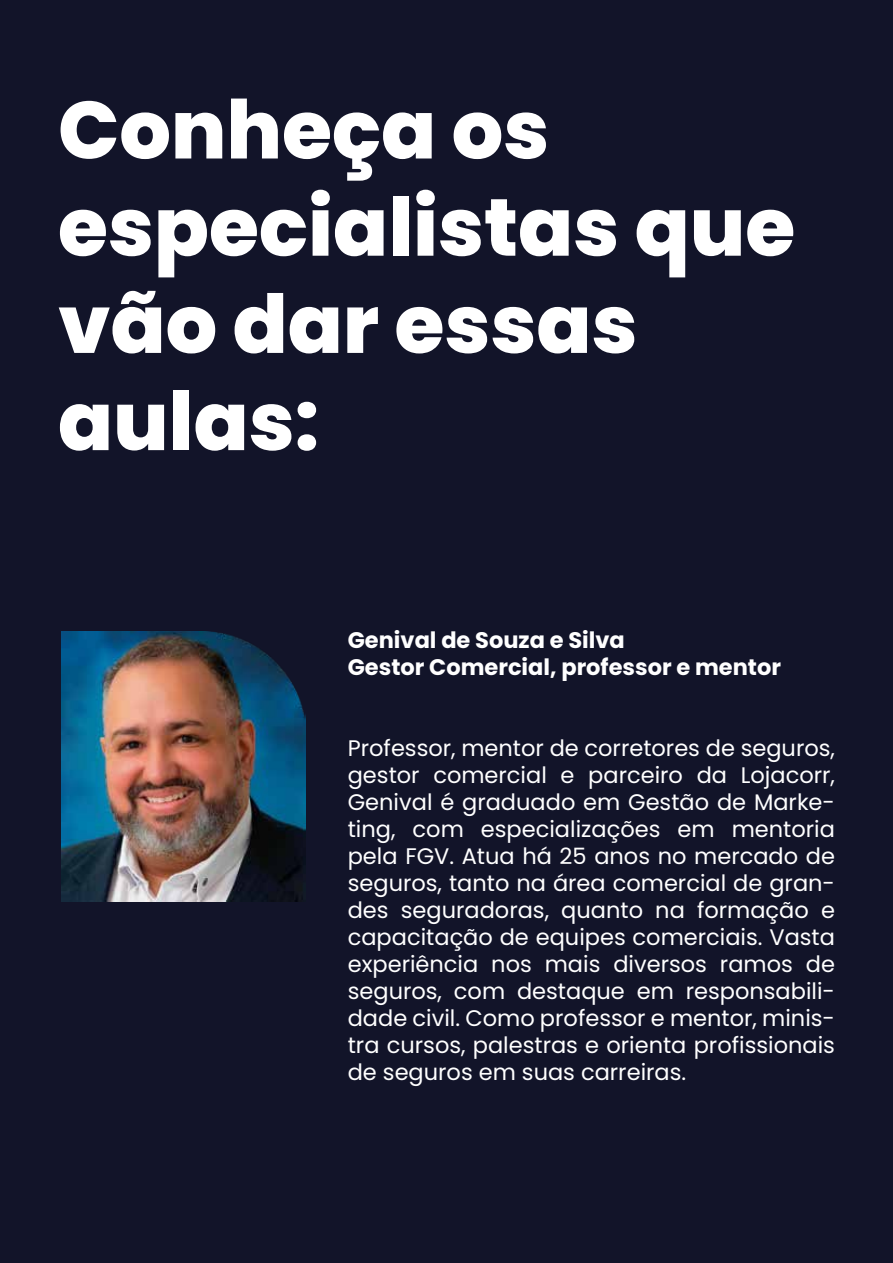
<style>
.page{position:relative;width:893px;height:1263px;background:#121429}
.page>*{position:absolute;margin:0;border:0;box-sizing:border-box;transform-origin:0 0}
.t1{font:800 81px/97.2px "Poppins";color:#fff}
.t2{font:22.5px/27px "Poppins";color:#fff;text-align:justify}
.t3{font:700 22.5px/27px "Poppins";color:#fff}
</style>
<div class="page">
<img style="left:61px;top:632px;width:244px;height:269px">
<h1 class="t1" style="left:58px;top:82px;width:739px">Conheça os especialistas que vão dar essas aulas:</h1>
<p class="t3" style="left:348px;top:627px;width:435px">Genival de Souza e Silva<br>Gestor Comercial, professor e mentor</p>
<p class="t2" style="left:348px;top:735px;width:489px">Professor, mentor de corretores de seguros, gestor comercial e parceiro da Lojacorr, Genival é graduado em Gestão de Marke&shy;ting, com especializações em mentoria pela FGV. Atua há 25 anos no mercado de seguros, tanto na área comercial de gran&shy;des seguradoras, quanto na formação e capacitação de equipes comerciais. Vasta experiência nos mais diversos ramos de seguros, com destaque em responsabili&shy;dade civil. Como professor e mentor, minis&shy;tra cursos, palestras e orienta profissionais de seguros em suas carreiras.</p>
</div>
